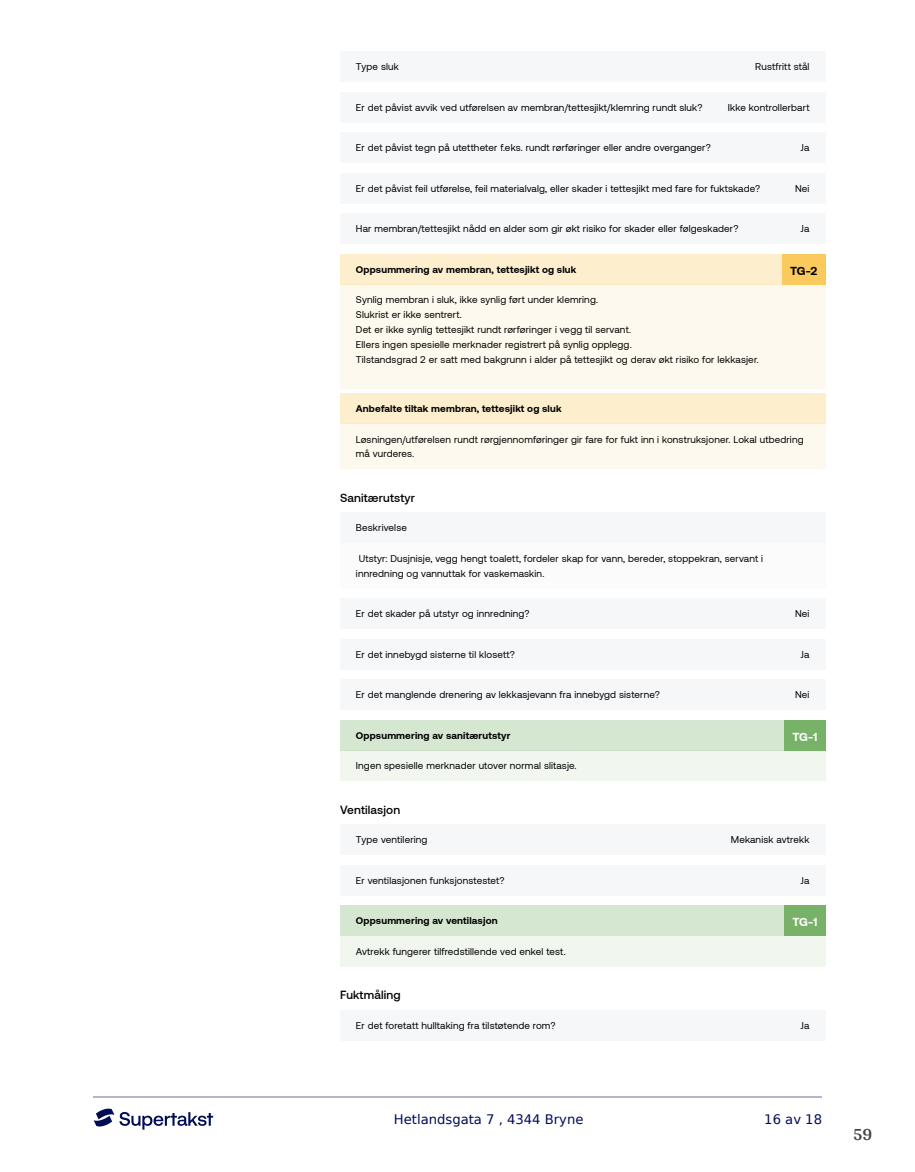
<style>
.page{position:relative;width:915px;height:1172px;background:#fff}
.page>*{position:absolute;margin:0;border:0;box-sizing:border-box;transform-origin:0 0}
.t1{font:700 18px "Arya";color:#414749}
.t2{font:13.2px "DejaVu Sans";color:#020c56}
.t3{font:500 11.85px "Aeonik";letter-spacing:.015em;color:#000}
.t4{font:700 11.85px "Aeonik";color:#fff}
.t5{font:700 11.85px "Aeonik";color:#000}
.t6{font:9.9px/14.9px "Aeonik";letter-spacing:.015em;color:#000}
.t7{font:700 9.9px "Aeonik";letter-spacing:.015em;color:#000}
</style>
<div class="page">
<hr style="left:93px;top:1097px;width:728px;height:1px;background:#b2b5cb">
<svg style="left:94px;top:1108px;width:119px;height:21px"></svg>
<div style="left:340px;top:285px;width:485px;height:104px;background:#fef9ee"></div>
<div style="left:340px;top:424px;width:485px;height:45px;background:#fef9ee"></div>
<div style="left:340px;top:543px;width:485px;height:46px;background:#f5f7f8"></div>
<div style="left:340px;top:750px;width:485px;height:31px;background:#f1f7ef"></div>
<div style="left:340px;top:936px;width:485px;height:31px;background:#f1f7ef"></div>
<div style="left:340px;top:52px;width:485px;height:30px;background:#f5f7f8"></div>
<div style="left:340px;top:92px;width:485px;height:31px;background:#f5f7f8"></div>
<div style="left:340px;top:133px;width:485px;height:30px;background:#f5f7f8"></div>
<div style="left:340px;top:173px;width:485px;height:31px;background:#f5f7f8"></div>
<div style="left:340px;top:213px;width:485px;height:31px;background:#f5f7f8"></div>
<div style="left:340px;top:254px;width:485px;height:31px;background:#fdeece"></div>
<div style="left:781px;top:254px;width:44px;height:31px;background:#faca5f"></div>
<div style="left:340px;top:393px;width:485px;height:31px;background:#fdeece"></div>
<div style="left:340px;top:513px;width:485px;height:30px;background:#f5f7f8"></div>
<div style="left:340px;top:598px;width:485px;height:31px;background:#f5f7f8"></div>
<div style="left:340px;top:639px;width:485px;height:30px;background:#f5f7f8"></div>
<div style="left:340px;top:679px;width:485px;height:31px;background:#f5f7f8"></div>
<div style="left:340px;top:720px;width:485px;height:30px;background:#d6e7d1"></div>
<div style="left:783px;top:720px;width:42px;height:30px;background:#78b168"></div>
<div style="left:340px;top:824px;width:485px;height:31px;background:#f5f7f8"></div>
<div style="left:340px;top:865px;width:485px;height:30px;background:#f5f7f8"></div>
<div style="left:340px;top:905px;width:485px;height:31px;background:#d6e7d1"></div>
<div style="left:783px;top:905px;width:42px;height:31px;background:#78b168"></div>
<div style="left:340px;top:1010px;width:485px;height:31px;background:#f5f7f8"></div>
<p class="t6" style="left:356px;top:60px;width:44px">Type sluk</p>
<p class="t6" style="left:755px;top:60px;width:56px">Rustfritt stål</p>
<p class="t6" style="left:356px;top:100px;width:348px">Er det påvist avvik ved utførelsen av membran/tettesjikt/klemring rundt sluk?</p>
<p class="t6" style="left:727px;top:100px;width:83px">Ikke kontrollerbart</p>
<p class="t6" style="left:356px;top:140px;width:356px">Er det påvist tegn på utettheter f.eks. rundt rørføringer eller andre overganger?</p>
<p class="t6" style="left:800px;top:140px;width:10px">Ja</p>
<p class="t6" style="left:356px;top:181px;width:405px">Er det påvist feil utførelse, feil materialvalg, eller skader i tettesjikt med fare for fuktskade?</p>
<p class="t6" style="left:794px;top:181px;width:16px">Nei</p>
<p class="t6" style="left:356px;top:221px;width:384px">Har membran/tettesjikt nådd en alder som gir økt risiko for skader eller følgeskader?</p>
<p class="t6" style="left:800px;top:221px;width:10px">Ja</p>
<p class="t7" style="left:356px;top:264px;width:222px">Oppsummering av membran, tettesjikt og sluk</p>
<p class="t5" style="left:789px;top:264px;width:29px">TG-2</p>
<p class="t6" style="left:356px;top:292px;width:404px">Synlig membran i sluk, ikke synlig ført under klemring.<br>Slukrist er ikke sentrert.<br>Det er ikke synlig tettesjikt rundt rørføringer i vegg til servant.<br>Ellers ingen spesielle merknader registrert på synlig opplegg.<br>Tilstandsgrad 2 er satt med bakgrunn i alder på tettesjikt og derav økt risiko for lekkasjer.</p>
<p class="t7" style="left:356px;top:403px;width:207px">Anbefalte tiltak membran, tettesjikt og sluk</p>
<p class="t6" style="left:356px;top:432px;width:449px">Løsningen/utførelsen rundt rørgjennomføringer gir fare for fukt inn i konstruksjoner. Lokal utbedring må vurderes.</p>
<p class="t3" style="left:340px;top:491px;width:76px">Sanitærutstyr</p>
<p class="t6" style="left:356px;top:520px;width:53px">Beskrivelse</p>
<p class="t6" style="left:356px;top:551px;width:408px">Utstyr: Dusjnisje, vegg hengt toalett, fordeler skap for vann, bereder, stoppekran, servant i innredning og vannuttak for vaskemaskin.</p>
<p class="t6" style="left:356px;top:606px;width:175px">Er det skader på utstyr og innredning?</p>
<p class="t6" style="left:794px;top:606px;width:16px">Nei</p>
<p class="t6" style="left:356px;top:647px;width:160px">Er det innebygd sisterne til klosett?</p>
<p class="t6" style="left:800px;top:647px;width:10px">Ja</p>
<p class="t6" style="left:356px;top:687px;width:305px">Er det manglende drenering av lekkasjevann fra innebygd sisterne?</p>
<p class="t6" style="left:794px;top:687px;width:16px">Nei</p>
<p class="t7" style="left:356px;top:729px;width:156px">Oppsummering av sanitærutstyr</p>
<p class="t4" style="left:792px;top:730px;width:27px">TG-1</p>
<p class="t6" style="left:356px;top:758px;width:222px">Ingen spesielle merknader utover normal slitasje.</p>
<p class="t3" style="left:340px;top:803px;width:62px">Ventilasjon</p>
<p class="t6" style="left:356px;top:832px;width:73px">Type ventilering</p>
<p class="t6" style="left:730px;top:832px;width:80px">Mekanisk avtrekk</p>
<p class="t6" style="left:356px;top:873px;width:150px">Er ventilasjonen funksjonstestet?</p>
<p class="t6" style="left:800px;top:873px;width:10px">Ja</p>
<p class="t7" style="left:356px;top:915px;width:143px">Oppsummering av ventilasjon</p>
<p class="t4" style="left:792px;top:915px;width:27px">TG-1</p>
<p class="t6" style="left:356px;top:944px;width:211px">Avtrekk fungerer tilfredstillende ved enkel test.</p>
<p class="t3" style="left:340px;top:988px;width:62px">Fuktmåling</p>
<p class="t6" style="left:356px;top:1018px;width:201px">Er det foretatt hulltaking fra tilstøtende rom?</p>
<p class="t6" style="left:800px;top:1018px;width:10px">Ja</p>
<h2 class="t2" style="left:394px;top:1108px;width:191px">Hetlandsgata 7 , 4344 Bryne</h2>
<h2 class="t2" style="left:764px;top:1108px;width:59px">16 av 18</h2>
<h1 class="t1" style="left:852px;top:1123px;width:21px">59</h1>
</div>
